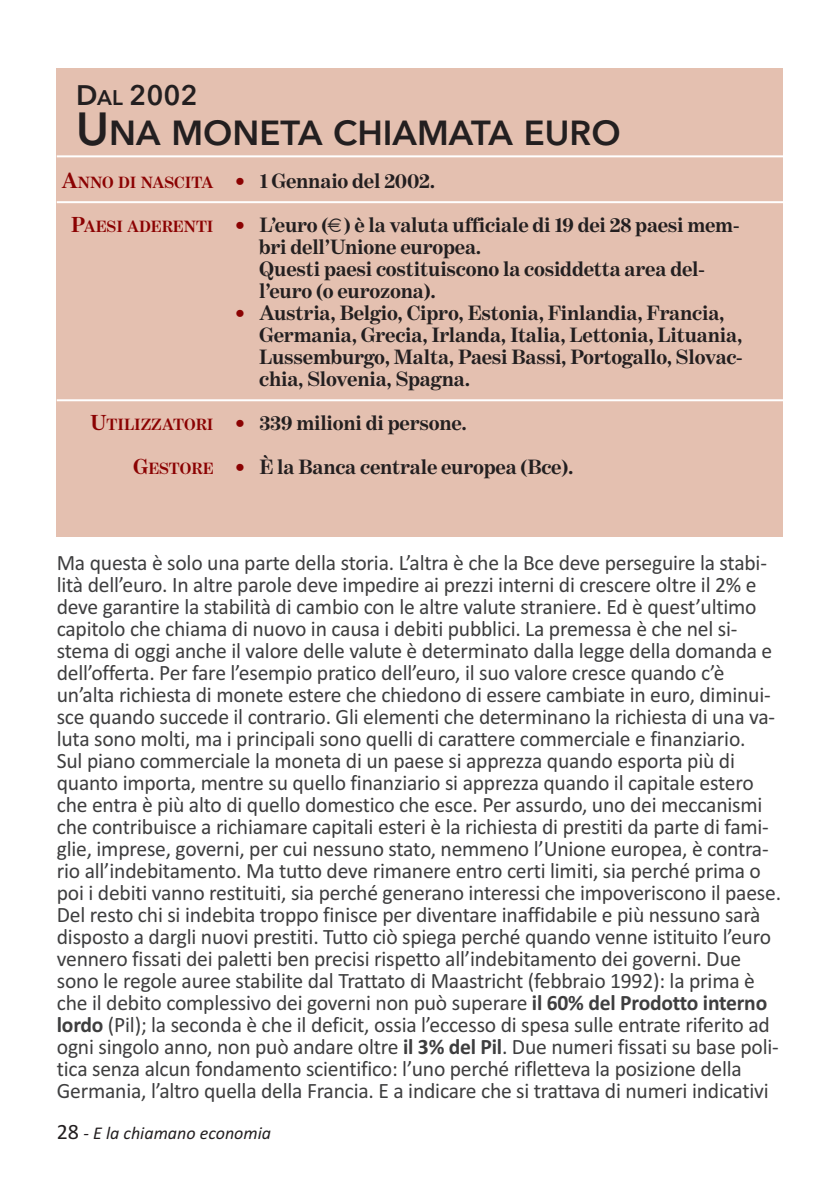
<style>
.page{position:relative;width:840px;height:1191px;background:#fff}
.page>*{position:absolute;margin:0;border:0;box-sizing:border-box;transform-origin:0 0}
.t1{font:600 34.4px "Avenir Next LT Pro";color:#231f20}
.t2{font:600 28px "Avenir Next LT Pro";color:#231f20}
.t3{font:22px/22px "Calibri";letter-spacing:-.01em;color:#3e3e3f}
.t4{font:700 21px/22px "Benton Modern One";letter-spacing:-.01em;color:#231f20}
.t5{font:italic 18px "Calibri";color:#231f20}
.t6{font:700 16.4px "Benton Modern One";color:#8b0202}
.s1{font-size:21px}
.s2{font-size:46px}
.s3{font-family:"Consolas";font-weight:400;font-size:24px;color:#8b0202}
.s4{font-size:22px}
.s5{font-weight:700}
.s6{font-style:normal;font-size:22px}
</style>
<div class="page">
<div style="left:57px;top:68px;width:725px;height:469px;background:#e4c0b0"></div>
<hr style="left:57px;top:201px;width:725px;height:2px;background:#fff">
<hr style="left:57px;top:155px;width:725px;height:2px;background:#fff">
<hr style="left:57px;top:399px;width:725px;height:2px;background:#fff">
<p class="t2" style="left:76px;top:86px;width:123px">D<span class="s1">AL</span> 2002</p>
<h1 class="t1" style="left:76px;top:121px;width:545px"><span class="s2">U</span>NA MONETA CHIAMATA EURO</h1>
<p class="t4" style="left:233px;top:170px;width:203px"><span class="s3">•</span> 1 Gennaio del 2002.</p>
<p class="t4" style="left:259px;top:214px;width:481px;text-indent:-26px"><span class="s3">•</span> L’euro ( ) è la valuta ufficiale di 19 dei 28 paesi mem&shy;bri dell’Unione europea.<br>Questi paesi costituiscono la cosiddetta area del&shy;l’euro (o eurozona).</p>
<p class="t4" style="left:259px;top:302px;width:484px;text-indent:-26px"><span class="s3">•</span> Austria, Belgio, Cipro, Estonia, Finlandia, Francia, Germania, Grecia, Irlanda, Italia, Lettonia, Lituania, Lussemburgo, Malta, Paesi Bassi, Portogallo, Slovac&shy;chia, Slovenia, Spagna.</p>
<p class="t4" style="left:233px;top:412px;width:235px"><span class="s3">•</span> 339 milioni di persone.</p>
<p class="t4" style="left:233px;top:456px;width:341px"><span class="s3">•</span> È la Banca centrale europea (Bce).</p>
<p class="t6" style="left:62px;top:172px;width:153px"><span class="s4">A</span>NNO DI NASCITA</p>
<p class="t6" style="left:71px;top:216px;width:144px"><span class="s4">P</span>AESI ADERENTI</p>
<p class="t6" style="left:90px;top:414px;width:124px"><span class="s4">U</span>TILIZZATORI</p>
<p class="t6" style="left:133px;top:458px;width:82px"><span class="s4">G</span>ESTORE</p>
<p class="t3" style="left:57px;top:551px;width:725px">Ma questa è solo una parte della storia. L’altra è che la Bce deve perseguire la stabi&shy;lità dell’euro. in altre parole deve impedire ai prezzi interni di crescere oltre il 2% e deve garantire la stabilità di cambio con le altre valute straniere. ed è quest’ultimo capitolo che chiama di nuovo in causa i debiti pubblici. La premessa è che nel si&shy;stema di oggi anche il valore delle valute è determinato dalla legge della domanda e dell’offerta. Per fare l’esempio pratico dell’euro, il suo valore cresce quando c’è un’alta richiesta di monete estere che chiedono di essere cambiate in euro, diminui&shy;sce quando succede il contrario. Gli elementi che determinano la richiesta di una va&shy;luta sono molti, ma i principali sono quelli di carattere commerciale e finanziario.<br>sul piano commerciale la moneta di un paese si apprezza quando esporta più di quanto importa, mentre su quello finanziario si apprezza quando il capitale estero che entra è più alto di quello domestico che esce. Per assurdo, uno dei meccanismi che contribuisce a richiamare capitali esteri è la richiesta di prestiti da parte di fami&shy;glie, imprese, governi, per cui nessuno stato, nemmeno l’unione europea, è contra&shy;rio all’indebitamento. Ma tutto deve rimanere entro certi limiti, sia perché prima o poi i debiti vanno restituiti, sia perché generano interessi che impoveriscono il paese.<br>Del resto chi si indebita troppo finisce per diventare inaffidabile e più nessuno sarà disposto a dargli nuovi prestiti. Tutto ciò spiega perché quando venne istituito l’euro vennero fissati dei paletti ben precisi rispetto all’indebitamento dei governi. Due sono le regole auree stabilite dal Trattato di Maastricht (febbraio 1992): la prima è che il debito complessivo dei governi non può superare <span class="s5">il 60% del Prodotto interno lordo</span> (Pil); la seconda è che il deficit, ossia l’eccesso di spesa sulle entrate riferito ad ogni singolo anno, non può andare oltre <span class="s5">il 3% del Pil</span>. Due numeri fissati su base poli&shy;tica senza alcun fondamento scientifico: l’uno perché rifletteva la posizione della Germania, l’altro quella della Francia. e a indicare che si trattava di numeri indicativi</p>
<p class="t5" style="left:57px;top:1122px;width:216px"><span class="s6">28</span> - E la chiamano economia</p>
</div>
